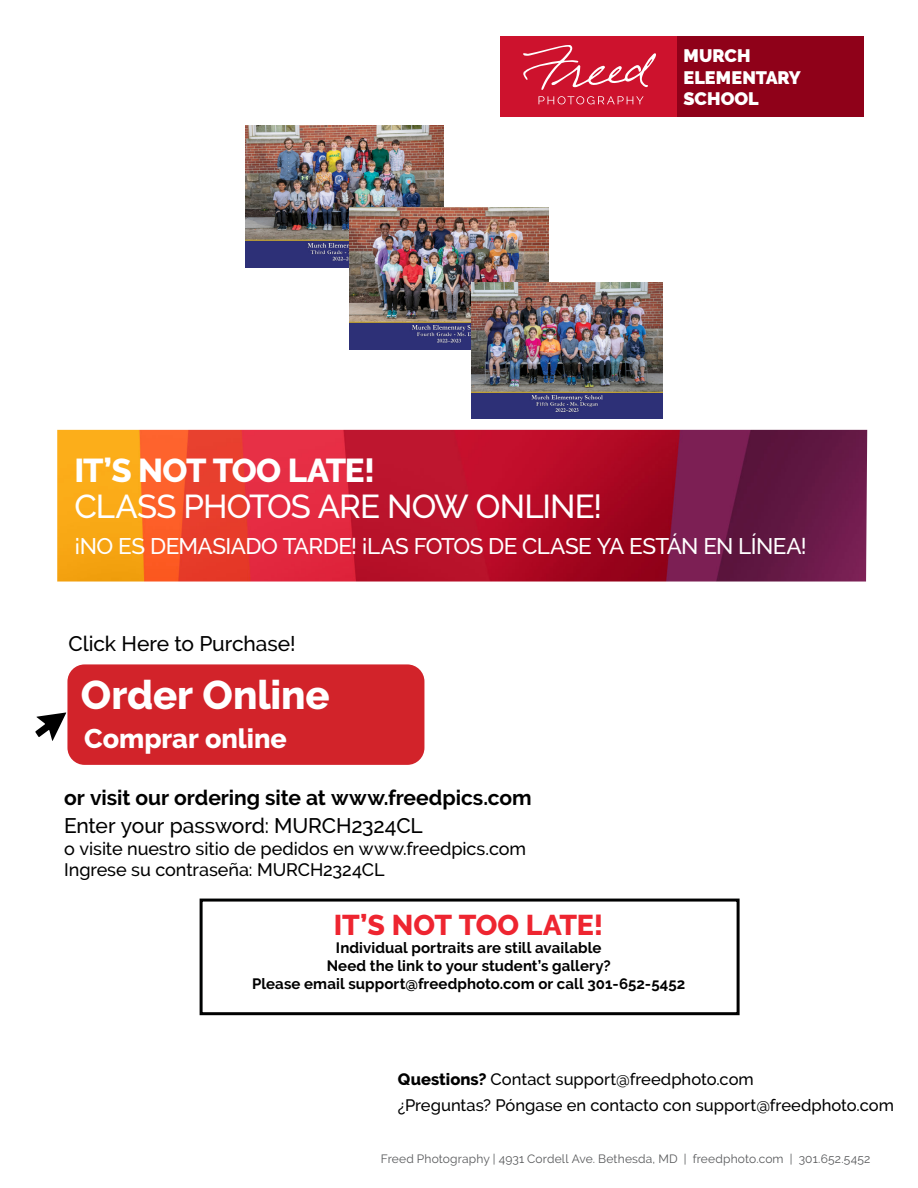
<style>
.page{position:relative;width:918px;height:1188px;background:#fff}
.page>*{position:absolute;margin:0;border:0;box-sizing:border-box;transform-origin:0 0}
.t1{font:800 40.05px "Raleway";letter-spacing:-.005em;color:#fff}
.t2{font:500 33px "Raleway";letter-spacing:-.025em;color:#fff}
.t3{font:800 33px "Raleway";letter-spacing:-.035em;color:#fff}
.t4{font:800 28.5px "Raleway";letter-spacing:-.015em;color:#ee2530}
.t5{font:800 27px "Raleway";color:#fff}
.t6{font:500 22.5px "Raleway";letter-spacing:-.025em;color:#fff}
.t7{font:500 21px "Raleway";letter-spacing:-.005em;color:#000}
.t8{font:700 21px "Raleway";letter-spacing:-.005em;color:#000}
.t9{font:500 18px/21.6px "Raleway";letter-spacing:-.005em;color:#000}
.t10{font:900 18px/21.6px "Raleway";color:#fff}
.t11{font:500 16.5px/26.1px "Raleway";color:#000}
.t12{font:700 15px/18px "Raleway";letter-spacing:.005em;color:#000;text-align:center}
.t13{font:12px "Raleway";letter-spacing:.015em;color:#58595b}
.s1{font-weight:800}
</style>
<div class="page">
<div style="left:67px;top:664px;width:357px;height:101px;background:#d2232a;border-radius:17px"></div>
<img style="left:57px;top:430px;width:810px;height:152px">
<div style="left:677px;top:36px;width:187px;height:80px;background:#8f0119"></div>
<svg style="left:35px;top:713px;width:31px;height:28px"></svg>
<div style="left:501px;top:36px;width:176px;height:80px;background:#cd122d"></div>
<svg style="left:523px;top:45px;width:133px;height:45px"></svg>
<svg style="left:539px;top:96px;width:105px;height:8px"></svg>
<img style="left:245px;top:125px;width:199px;height:142px">
<img style="left:349px;top:207px;width:199px;height:142px">
<img style="left:472px;top:283px;width:190px;height:136px">
<div style="left:200px;top:899px;width:540px;height:116px;border:3px solid #000101"></div>
<p class="t10" style="left:684px;top:45px;width:119px">MURCH<br>ELEMENTARY<br>SCHOOL</p>
<h2 class="t3" style="left:75px;top:452px;width:302px">IT’S NOT TOO LATE!</h2>
<h2 class="t2" style="left:75px;top:488px;width:529px">CLASS PHOTOS ARE NOW ONLINE!</h2>
<h3 class="t6" style="left:75px;top:534px;width:734px">¡NO ES DEMASIADO TARDE! ¡LAS FOTOS DE CLASE YA ESTÁN EN LÍNEA!</h3>
<h3 class="t7" style="left:69px;top:631px;width:228px">Click Here to Purchase!</h3>
<h1 class="t1" style="left:81px;top:673px;width:250px">Order Online</h1>
<h3 class="t5" style="left:84px;top:724px;width:204px">Comprar online</h3>
<h3 class="t8" style="left:64px;top:786px;width:469px">or visit our ordering site at www.freedpics.com</h3>
<h3 class="t7" style="left:64px;top:814px;width:360px">Enter your password: MURCH2324CL</h3>
<p class="t9" style="left:64px;top:838px;width:464px">o visite nuestro sitio de pedidos en www.freedpics.com<br>Ingrese su contraseña: MURCH2324CL</p>
<h3 class="t4" style="left:334px;top:909px;width:271px">IT’S NOT TOO LATE!</h3>
<p class="t12" style="left:252px;top:939px;width:435px">Individual portraits are still available<br>Need the link to your student’s gallery?<br>Please email support@freedphoto.com or call 301-652-5452</p>
<p class="t11" style="left:398px;top:1066px;width:498px"><span class="s1">Questions?</span> Contact support@freedphoto.com<br>¿Preguntas? Póngase en contacto con support@freedphoto.com</p>
<p class="t13" style="left:381px;top:1152px;width:491px">Freed Photography | 4931 Cordell Ave. Bethesda, MD | freedphoto.com | 301.652.5452</p>
</div>
